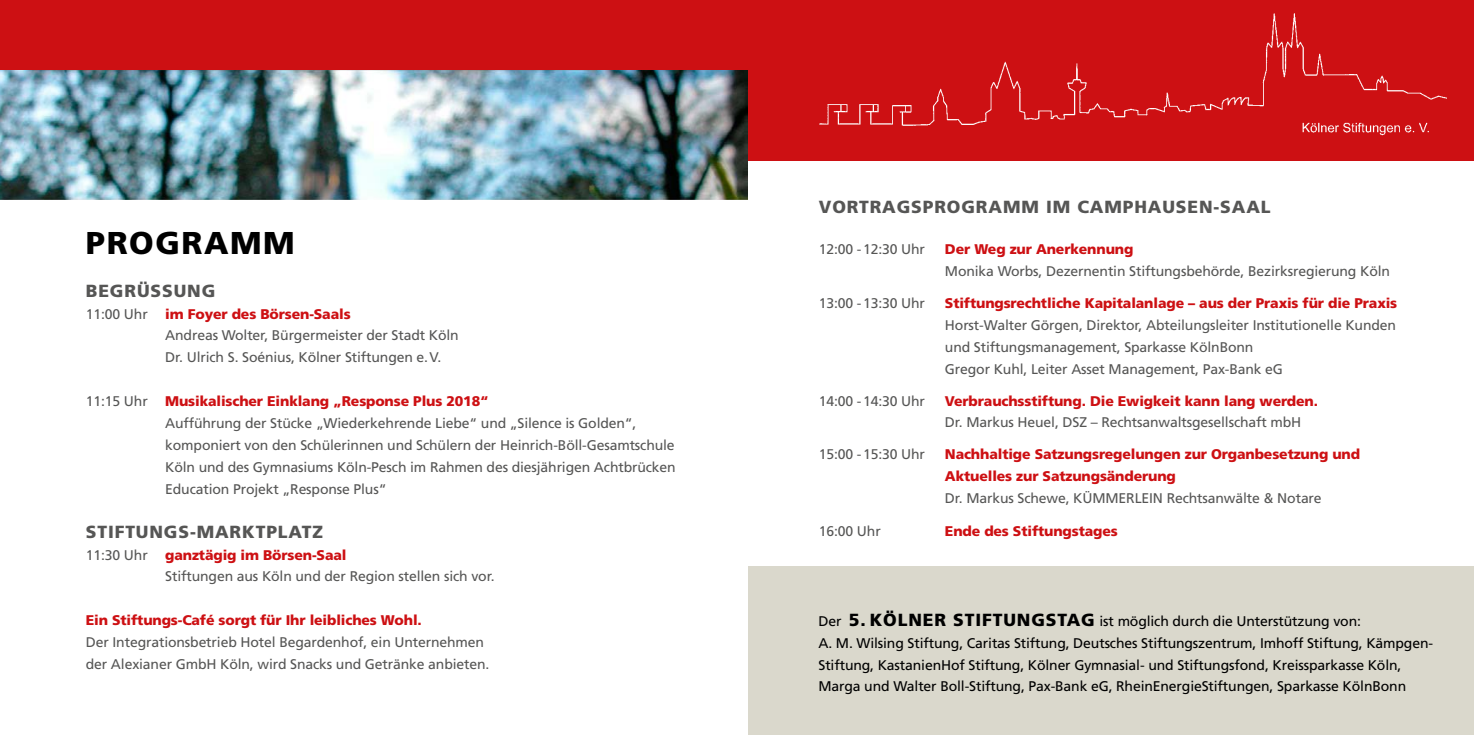
<style>
.page{position:relative;width:1474px;height:735px;background:#fff}
.page>*{position:absolute;margin:0;border:0;box-sizing:border-box;transform-origin:0 0}
.t1{font:900 31.5px "Frutiger";letter-spacing:.05em;color:#000}
.t2{font:900 17.5px "Frutiger";letter-spacing:.05em;color:#565655}
.t3{font:14px/21.9px "Frutiger";letter-spacing:-.01em;color:#565655}
.t4{font:14px/21.9px "Frutiger";letter-spacing:-.01em;color:#000}
.t5{font:900 14px/21.9px "Frutiger";letter-spacing:-.01em;color:#cd1013}
.s1{font-weight:900;color:#cd1013}
.s2{font-weight:900;font-size:17.5px}
</style>
<div class="page">
<div style="left:0;top:0;width:1473px;height:160px;background:#cd1013"></div>
<img style="left:819px;top:13px;width:628px;height:123px">
<img style="left:0;top:70px;width:747px;height:130px">
<div style="left:748px;top:566px;width:725px;height:168px;background:#dad8cc"></div>
<h1 class="t1" style="left:86px;top:224px;width:210px">PROGRAMM</h1>
<p class="t2" style="left:86px;top:280px;width:131px">BEGRÜSSUNG</p>
<p class="t3" style="left:165px;top:303px;width:295px;text-indent:-79px">11:00 Uhr <span class="s1">im Foyer des Börsen-Saals<br></span>Andreas Wolter, Bürgermeister der Stadt Köln<br>Dr. Ulrich S. Soénius, Kölner Stiftungen e.V.</p>
<p class="t3" style="left:165px;top:390px;width:512px;text-indent:-79px">11:15 Uhr <span class="s1">Musikalischer Einklang „Response Plus 2018“<br></span>Aufführung der Stücke „Wiederkehrende Liebe“ und „Silence is Golden“, komponiert von den Schülerinnen und Schülern der Heinrich-Böll-Gesamtschule Köln und des Gymnasiums Köln-Pesch im Rahmen des diesjährigen Achtbrücken Education Projekt „Response Plus“</p>
<p class="t2" style="left:86px;top:520px;width:239px">STIFTUNGS-MARKTPLATZ</p>
<p class="t3" style="left:165px;top:543px;width:331px;text-indent:-79px">11:30 Uhr <span class="s1">ganztägig im Börsen-Saal<br></span>Stiftungen aus Köln und der Region stellen sich vor.</p>
<p class="t5" style="left:86px;top:608px;width:337px">Ein Stiftungs-Café sorgt für Ihr leibliches Wohl.</p>
<p class="t3" style="left:86px;top:631px;width:405px">Der Integrationsbetrieb Hotel Begardenhof, ein Unternehmen der Alexianer GmbH Köln, wird Snacks und Getränke anbieten.</p>
<p class="t2" style="left:819px;top:196px;width:453px">VORTRAGSPROGRAMM IM CAMPHAUSEN-SAAL</p>
<p class="t3" style="left:819px;top:238px;width:108px">12:00 -12:30 Uhr</p>
<p class="t5" style="left:945px;top:238px;width:190px">Der Weg zur Anerkennung</p>
<p class="t3" style="left:945px;top:260px;width:446px">Monika Worbs, Dezernentin Stiftungsbehörde, Bezirksregierung Köln</p>
<p class="t3" style="left:819px;top:292px;width:108px">13:00 -13:30 Uhr</p>
<p class="t5" style="left:945px;top:292px;width:454px">Stiftungsrechtliche Kapitalanlage – aus der Praxis für die Praxis</p>
<p class="t3" style="left:945px;top:314px;width:452px">Horst-Walter Görgen, Direktor, Abteilungsleiter Institutionelle Kunden und Stiftungsmanagement, Sparkasse KölnBonn<br>Gregor Kuhl, Leiter Asset Management, Pax-Bank eG</p>
<p class="t3" style="left:819px;top:389px;width:108px">14:00 -14:30 Uhr</p>
<p class="t5" style="left:945px;top:389px;width:374px">Verbrauchsstiftung. Die Ewigkeit kann lang werden.</p>
<p class="t3" style="left:945px;top:411px;width:358px">Dr. Markus Heuel, DSZ – Rechtsanwaltsgesellschaft mbH</p>
<p class="t3" style="left:819px;top:443px;width:108px">15:00 -15:30 Uhr</p>
<p class="t5" style="left:945px;top:443px;width:417px">Nachhaltige Satzungsregelungen zur Organbesetzung und<br>Aktuelles zur Satzungsänderung</p>
<p class="t3" style="left:945px;top:487px;width:378px">Dr. Markus Schewe, KÜMMERLEIN Rechtsanwälte &amp; Notare</p>
<p class="t3" style="left:819px;top:519px;width:63px">16:00 Uhr</p>
<p class="t5" style="left:945px;top:519px;width:174px">Ende des Stiftungstages</p>
<p class="t4" style="left:818px;top:609px;width:616px">Der <span class="s2">5. KÖLNER STIFTUNGSTAG</span> ist möglich durch die Unterstützung von:<br>A. M. Wilsing Stiftung, Caritas Stiftung, Deutsches Stiftungszentrum, Imhoff Stiftung, Kämpgen-Stiftung, KastanienHof Stiftung, Kölner Gymnasial- und Stiftungsfond, Kreissparkasse Köln, Marga und Walter Boll-Stiftung, Pax-Bank eG, RheinEnergieStiftungen, Sparkasse KölnBonn</p>
</div>
